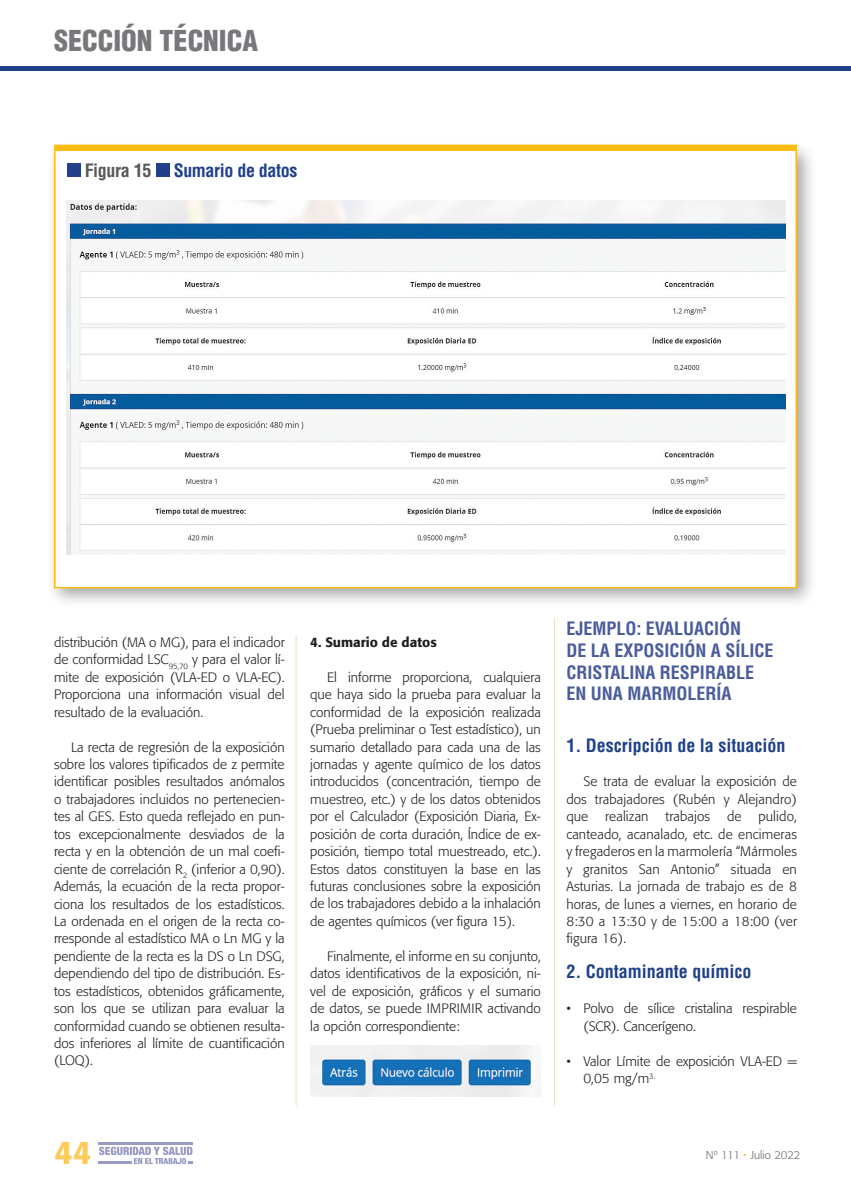
<style>
.page{position:relative;width:851px;height:1191px;background:#fff}
.page>*{position:absolute;margin:0;border:0;box-sizing:border-box;transform-origin:0 0}
.t1{font:500 32.4px "Formata";color:#feca5a}
.t2{font:900 condensed 28.05px "Helvetica LT Std";color:#76787b}
.t3{font:700 condensed 18px/21.6px "Helvetica LT Std";color:#4a5c9c}
.t4{font:700 condensed 18px "Helvetica LT Std";color:#20418a}
.t5{font:700 condensed 18px "Helvetica LT Std";letter-spacing:-.02em;color:#20418a}
.t6{font:300 13.5px/17.4px "Formata";color:#231f20;text-align:justify}
.t7{font:500 13.5px "Formata";color:#231f20}
.t8{font:300 11.25px "Formata";color:#6c6d70}
.t9{font:300 7.8px "Formata";color:#231f20}
.s1{color:#57585a}
.s2{color:#fece64}
</style>
<div class="page">
<svg style="left:99px;top:1146px;width:94px;height:18px"></svg>
<hr style="left:98px;top:1161px;width:34px;height:3px;background:#999bc4">
<hr style="left:98px;top:1142px;width:95px;height:2px;background:#999bc4">
<hr style="left:0;top:67px;width:850px;height:4px;background:#20418a">
<hr style="left:296px;top:635px;width:1px;height:471px;background:#ece1c5">
<hr style="left:554px;top:618px;width:1px;height:488px;background:#ece1c5">
<div style="left:46px;top:141px;width:771px;height:467px;background:#231f20;opacity:.4"></div>
<div style="left:55px;top:150px;width:741px;height:437px;background:#fff"></div>
<img style="left:67px;top:201px;width:718px;height:353px">
<div style="left:67px;top:163px;width:13px;height:14px;background:#20418a"></div>
<div style="left:156px;top:163px;width:13px;height:14px;background:#20418a"></div>
<div style="left:54px;top:145px;width:742px;height:6px;background:#fdbc12"></div>
<img style="left:310px;top:1045px;width:230px;height:51px">
<h2 class="t2" style="left:54px;top:23px;width:205px">SECCIÓN TÉCNICA</h2>
<p class="t5" style="left:85px;top:159px;width:214px"><span class="s1">Figura 15</span> Sumario de datos</p>
<p class="t6" style="left:54px;top:633px;width:232px">distribución (MA o MG), para el indicador de conformidad LSC</p>
<p class="t6" style="left:192px;top:651px;width:94px">y para el valor lí-</p>
<p class="t9" style="left:169px;top:661px;width:21px">95,70</p>
<p class="t6" style="left:54px;top:668px;width:232px">mite de exposición (VLA-ED o VLA-EC).<br>Proporciona una información visual del resultado de la evaluación.</p>
<p class="t6" style="left:54px;top:738px;width:232px;text-indent:17px">La recta de regresión de la exposición sobre los valores tipificados de z permite identificar posibles resultados anómalos</p>
<p class="t6" style="left:54px;top:790px;width:232px">o trabajadores incluidos no pertenecien&shy;tes al GES. Esto queda reflejado en pun&shy;tos excepcionalmente desviados de la recta y en la obtención de un mal coefi&shy;ciente de correlación R<sub>2</sub> (inferior a 0,90).<br>Además, la ecuación de la recta propor&shy;ciona los resultados de los estadísticos.<br>La ordenada en el origen de la recta co&shy;rresponde al estadístico MA o Ln MG y la pendiente de la recta es la DS o Ln DSG, dependiendo del tipo de distribución. Es&shy;tos estadísticos, obtenidos gráficamente, son los que se utilizan para evaluar la conformidad cuando se obtienen resulta&shy;dos inferiores al límite de cuantificación (LOQ).</p>
<p class="t7" style="left:310px;top:634px;width:128px">4. Sumario de datos</p>
<p class="t6" style="left:310px;top:668px;width:232px;text-indent:17px">El informe proporciona, cualquiera que haya sido la prueba para evaluar la conformidad de la exposición realizada (Prueba preliminar o Test estadístico), un sumario detallado para cada una de las jornadas y agente químico de los datos introducidos (concentración, tiempo de muestreo, etc.) y de los datos obtenidos por el Calculador (Exposición Diaria, Ex&shy;posición de corta duración, Índice de ex&shy;posición, tiempo total muestreado, etc.).<br>Estos datos constituyen la base en las futuras conclusiones sobre la exposición de los trabajadores debido a la inhalación de agentes químicos (ver figura 15).</p>
<h1 class="t6" style="left:310px;top:947px;width:232px;text-indent:17px">Finalmente, el informe en su conjunto, datos identificativos de la exposición, ni&shy;vel de exposición, gráficos y el sumario de datos, se puede IMPRIMIR activando la opción correspondiente:</h1>
<p class="t3" style="left:566px;top:618px;width:209px">EJEMPLO: EVALUACIÓN<br>DE LA EXPOSICIÓN A SÍLICE<br>CRISTALINA RESPIRABLE<br>EN UNA MARMOLERÍA</p>
<p class="t4" style="left:566px;top:733px;width:220px">1. Descripción de la situación</p>
<p class="t6" style="left:566px;top:773px;width:232px;text-indent:17px">Se trata de evaluar la exposición de dos trabajadores (Rubén y Alejandro) que</p>
<p class="t6" style="left:566px;top:808px;width:232px;text-indent:192px">pulido, canteado, acanalado, etc. de encimeras y fregaderos en la marmolería “Mármoles y granitos San Antonio” situada en Asturias. La jornada de trabajo es de 8 horas, de lunes a viernes, en horario de</p>
<p class="t6" style="left:566px;top:912px;width:232px">8:30 a 13:30 y de 15:00 a 18:00 (ver figura 16).</p>
<p class="t4" style="left:566px;top:960px;width:187px">2. Contaminante químico</p>
<p class="t6" style="left:583px;top:1000px;width:215px;text-indent:-17px">• Polvo de sílice cristalina respirable (SCR). Cancerígeno.</p>
<p class="t6" style="left:583px;top:1052px;width:215px;text-indent:-17px">• Valor Límite de exposición VLA-ED =<br>0,05 mg/m<sup>3.</sup></p>
<p class="t6" style="left:605px;top:808px;width:45px">realizan</p>
<p class="t6" style="left:665px;top:808px;width:46px">trabajos</p>
<p class="t6" style="left:727px;top:808px;width:16px">de</p>
<h1 class="t1" style="left:54px;top:1132px;width:39px">44</h1>
<p class="t8" style="left:705px;top:1148px;width:96px">Nº 111 <span class="s2">•</span> Julio 2022</p>
</div>
